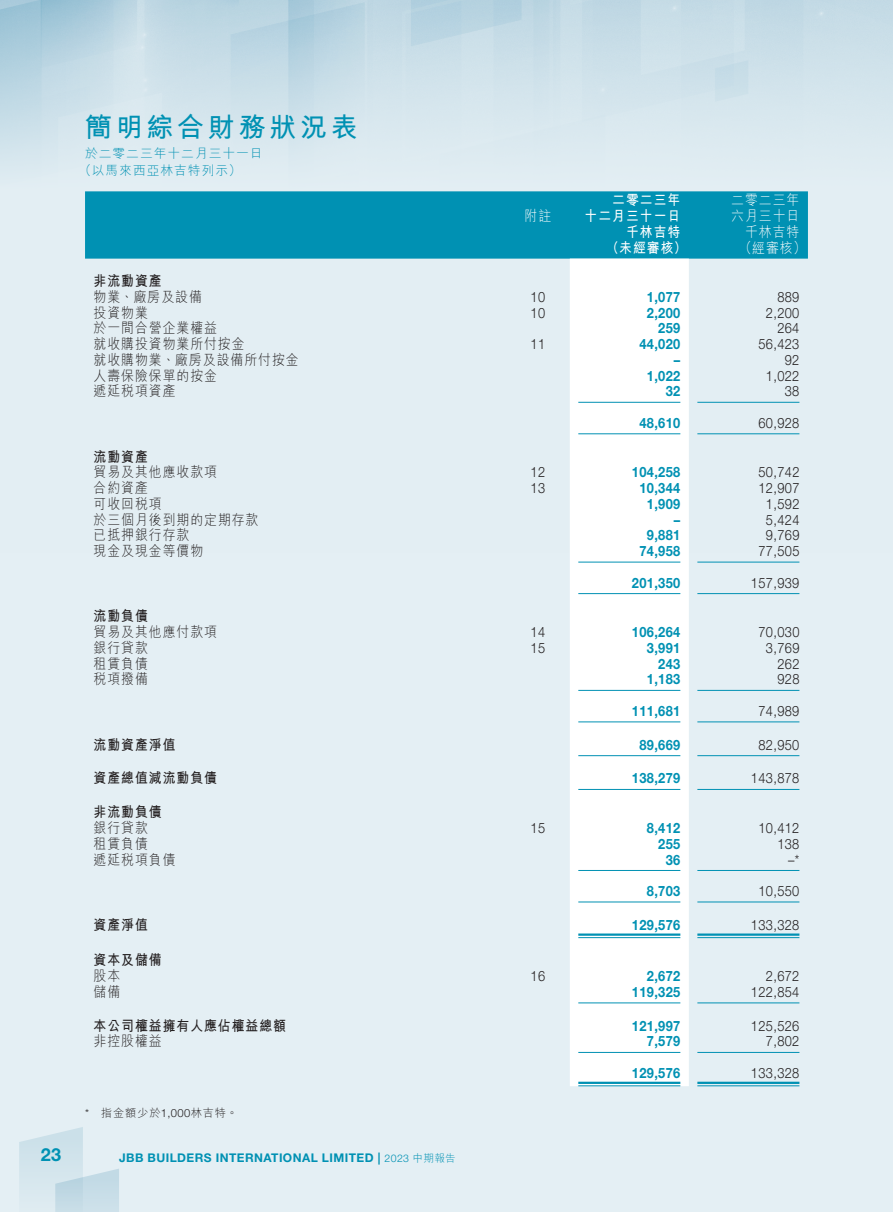
<style>
.page{position:relative;width:893px;height:1212px;background:#e4eff4}
.page>*{position:absolute;margin:0;border:0;box-sizing:border-box;transform-origin:0 0}
.t1{font:700 27px "M Hei HK";letter-spacing:.14em;color:#0091b3}
.t2{font:700 18px "Helvetica Neue LT Std";color:#0091b3}
.t3{font:300 14.25px "Helvetica Neue LT Std";letter-spacing:.03em;color:#231f20;scale:.9 1}
.t4{font:700 14.25px "Helvetica Neue LT Std";letter-spacing:.03em;color:#0091b3;scale:.9 1}
.t5{font:300 14.25px/15.8px "M Hei HK";letter-spacing:.08em;color:#231f20;scale:.9 1}
.t6{font:700 14.25px "M Hei HK";letter-spacing:.08em;color:#231f20;scale:.9 1}
.t7{font:700 14.25px/15.8px "M Hei HK";letter-spacing:.08em;color:#fff;text-align:right;scale:.9 1}
.t8{font:300 14.25px/15.8px "M Hei HK";letter-spacing:.08em;color:#fff;text-align:right;scale:.9 1}
.t9{font:300 12.75px/16.5px "M Hei HK";letter-spacing:.08em;color:#0091b3}
.t10{font:700 12px "Helvetica Neue LT Std";letter-spacing:.035em;color:#0091b3}
.t11{font:300 11.25px "M Hei HK";letter-spacing:.08em;color:#231f20}
.t12{font:300 11.25px "Helvetica Neue LT Std";color:#231f20}
.t13{font:300 10.5px "Helvetica Neue LT Std";color:#0091b3}
.s1{font-family:"Helvetica Neue LT Std"}
.s2{font-family:"M Hei HK"}
</style>
<div class="page">
<svg style="left:19px;top:1127px;width:100px;height:85px"></svg>
<div style="left:85px;top:191px;width:723px;height:68px;background:#0091b3"></div>
<div style="left:570px;top:259px;width:119px;height:827px;background:#fff"></div>
<hr style="left:578px;top:402px;width:102px;height:1px;background:#0091b3">
<hr style="left:697px;top:402px;width:102px;height:1px;background:#0091b3">
<hr style="left:578px;top:433px;width:102px;height:1px;background:#0091b3">
<hr style="left:697px;top:433px;width:102px;height:1px;background:#0091b3">
<hr style="left:578px;top:562px;width:102px;height:1px;background:#0091b3">
<hr style="left:697px;top:562px;width:102px;height:1px;background:#0091b3">
<hr style="left:578px;top:593px;width:102px;height:1px;background:#0091b3">
<hr style="left:697px;top:593px;width:102px;height:1px;background:#0091b3">
<hr style="left:578px;top:690px;width:102px;height:1px;background:#0091b3">
<hr style="left:697px;top:690px;width:102px;height:1px;background:#0091b3">
<hr style="left:578px;top:721px;width:102px;height:1px;background:#0091b3">
<hr style="left:697px;top:721px;width:102px;height:1px;background:#0091b3">
<hr style="left:578px;top:755px;width:102px;height:1px;background:#0091b3">
<hr style="left:697px;top:755px;width:102px;height:1px;background:#0091b3">
<hr style="left:578px;top:789px;width:102px;height:1px;background:#0091b3">
<hr style="left:697px;top:789px;width:102px;height:1px;background:#0091b3">
<hr style="left:578px;top:870px;width:102px;height:1px;background:#0091b3">
<hr style="left:697px;top:870px;width:102px;height:1px;background:#0091b3">
<hr style="left:578px;top:901px;width:102px;height:1px;background:#0091b3">
<hr style="left:697px;top:901px;width:102px;height:1px;background:#0091b3">
<hr style="left:578px;top:933px;width:102px;height:3px;background:#0091b3">
<hr style="left:578px;top:937px;width:102px;height:1px;background:#0091b3">
<hr style="left:697px;top:933px;width:102px;height:3px;background:#0091b3">
<hr style="left:697px;top:937px;width:102px;height:1px;background:#0091b3">
<hr style="left:578px;top:1002px;width:102px;height:1px;background:#0091b3">
<hr style="left:697px;top:1002px;width:102px;height:1px;background:#0091b3">
<hr style="left:578px;top:1052px;width:102px;height:1px;background:#0091b3">
<hr style="left:697px;top:1052px;width:102px;height:1px;background:#0091b3">
<hr style="left:578px;top:1082px;width:102px;height:2px;background:#0091b3">
<hr style="left:578px;top:1085px;width:102px;height:1px;background:#0091b3">
<hr style="left:697px;top:1082px;width:102px;height:2px;background:#0091b3">
<hr style="left:697px;top:1085px;width:102px;height:1px;background:#0091b3">
<h1 class="t1" style="left:85px;top:107px;width:274px">簡明綜合財務狀況表</h1>
<p class="t9" style="left:79px;top:145px;width:186px;text-indent:6px">於二零二三年十二月三十一日（以馬來西亞林吉特列示(</p>
<p class="t2" style="left:41px;top:1144px;width:22px">23</p>
<p class="t6" style="left:94px;top:270px;width:77px">非流動資產</p>
<p class="t5" style="left:94px;top:288px;width:122px">物業、廠房及設備</p>
<p class="t5" style="left:94px;top:304px;width:62px">投資物業</p>
<p class="t5" style="left:94px;top:320px;width:139px">於一間合營企業權益</p>
<p class="t5" style="left:94px;top:336px;width:229px">就收購投資物業所付按金<br>就收購物業、廠房及設備所付按金</p>
<p class="t5" style="left:94px;top:367px;width:139px">人壽保險保單的按金</p>
<p class="t5" style="left:94px;top:383px;width:93px">遞延稅項資產</p>
<p class="t6" style="left:94px;top:446px;width:62px">流動資產</p>
<p class="t5" style="left:94px;top:464px;width:139px">貿易及其他應收款項</p>
<p class="t5" style="left:94px;top:480px;width:62px">合約資產</p>
<p class="t5" style="left:94px;top:495px;width:185px">可收回稅項<br>於三個月後到期的定期存款</p>
<p class="t5" style="left:94px;top:527px;width:108px">已抵押銀行存款</p>
<p class="t5" style="left:94px;top:543px;width:123px">現金及現金等價物</p>
<p class="t6" style="left:94px;top:606px;width:62px">流動負債</p>
<p class="t5" style="left:94px;top:624px;width:139px">貿易及其他應付款項</p>
<p class="t5" style="left:94px;top:640px;width:62px">銀行貸款</p>
<p class="t5" style="left:94px;top:655px;width:62px">租賃負債</p>
<p class="t5" style="left:94px;top:671px;width:62px">稅項撥備</p>
<p class="t6" style="left:94px;top:734px;width:93px">流動資產淨值</p>
<p class="t6" style="left:94px;top:768px;width:139px">資產總值減流動負債</p>
<p class="t6" style="left:94px;top:802px;width:77px">非流動負債</p>
<p class="t5" style="left:94px;top:820px;width:62px">銀行貸款</p>
<p class="t5" style="left:94px;top:835px;width:62px">租賃負債</p>
<p class="t5" style="left:94px;top:851px;width:93px">遞延稅項負債</p>
<p class="t6" style="left:94px;top:914px;width:62px">資產淨值</p>
<p class="t6" style="left:94px;top:950px;width:77px">資本及儲備</p>
<p class="t5" style="left:94px;top:968px;width:31px">股本</p>
<p class="t5" style="left:94px;top:983px;width:31px">儲備</p>
<p class="t6" style="left:94px;top:1015px;width:215px">本公司權益擁有人應佔權益總額</p>
<p class="t5" style="left:94px;top:1033px;width:77px">非控股權益</p>
<p class="t12" style="left:85px;top:1106px;width:5px">*</p>
<p class="t11" style="left:101px;top:1107px;width:138px">指金額少於<span class="s1">1,000</span>林吉特。</p>
<p class="t10" style="left:119px;top:1150px;width:263px">JBB BUILDERS INTERNATIONAL LIMITED |</p>
<p class="t13" style="left:385px;top:1151px;width:73px">2023 <span class="s2">中期報告</span></p>
<p class="t8" style="left:525px;top:208px;width:31px">附註</p>
<p class="t7" style="left:585px;top:191px;width:108px">二零二三年<br>十二月三十一日</p>
<p class="t8" style="left:731px;top:192px;width:77px">二零二三年六月三十日千林吉特</p>
<p class="t7" style="left:626px;top:222px;width:62px">千林吉特</p>
<p class="t7" style="left:606px;top:238px;width:91px">（未經審核）</p>
<p class="t8" style="left:739px;top:239px;width:76px">（經審核(</p>
<p class="t3" style="left:531px;top:288px;width:18px">10</p>
<p class="t4" style="left:647px;top:288px;width:39px">1,077</p>
<p class="t3" style="left:777px;top:288px;width:26px">889</p>
<p class="t3" style="left:531px;top:304px;width:18px">10</p>
<p class="t4" style="left:647px;top:304px;width:39px">2,200</p>
<p class="t3" style="left:766px;top:304px;width:39px">2,200</p>
<p class="t4" style="left:658px;top:319px;width:26px">259</p>
<p class="t3" style="left:777px;top:319px;width:26px">264</p>
<p class="t3" style="left:531px;top:335px;width:18px">11</p>
<p class="t4" style="left:639px;top:335px;width:47px">44,020</p>
<p class="t3" style="left:758px;top:335px;width:47px">56,423</p>
<p class="t4" style="left:674px;top:351px;width:9px">–</p>
<p class="t3" style="left:785px;top:351px;width:18px">92</p>
<p class="t4" style="left:647px;top:367px;width:39px">1,022</p>
<p class="t3" style="left:766px;top:367px;width:39px">1,022</p>
<p class="t4" style="left:666px;top:382px;width:18px">32</p>
<p class="t3" style="left:785px;top:382px;width:18px">38</p>
<p class="t4" style="left:639px;top:414px;width:47px">48,610</p>
<p class="t3" style="left:758px;top:414px;width:47px">60,928</p>
<p class="t3" style="left:531px;top:464px;width:18px">12</p>
<p class="t4" style="left:632px;top:463px;width:55px">104,258</p>
<p class="t3" style="left:758px;top:464px;width:47px">50,742</p>
<p class="t3" style="left:531px;top:479px;width:18px">13</p>
<p class="t4" style="left:639px;top:479px;width:47px">10,344</p>
<p class="t3" style="left:758px;top:479px;width:47px">12,907</p>
<p class="t4" style="left:647px;top:495px;width:39px">1,909</p>
<p class="t3" style="left:766px;top:495px;width:39px">1,592</p>
<p class="t4" style="left:674px;top:511px;width:9px">–</p>
<p class="t3" style="left:766px;top:511px;width:39px">5,424</p>
<p class="t4" style="left:647px;top:526px;width:39px">9,881</p>
<p class="t3" style="left:766px;top:527px;width:39px">9,769</p>
<p class="t4" style="left:639px;top:542px;width:47px">74,958</p>
<p class="t3" style="left:758px;top:542px;width:47px">77,505</p>
<p class="t4" style="left:632px;top:574px;width:55px">201,350</p>
<p class="t3" style="left:751px;top:574px;width:55px">157,939</p>
<p class="t3" style="left:531px;top:623px;width:18px">14</p>
<p class="t4" style="left:632px;top:623px;width:55px">106,264</p>
<p class="t3" style="left:758px;top:623px;width:47px">70,030</p>
<p class="t3" style="left:531px;top:639px;width:18px">15</p>
<p class="t4" style="left:647px;top:639px;width:39px">3,991</p>
<p class="t3" style="left:766px;top:639px;width:39px">3,769</p>
<p class="t4" style="left:658px;top:655px;width:26px">243</p>
<p class="t3" style="left:777px;top:655px;width:26px">262</p>
<p class="t4" style="left:647px;top:670px;width:39px">1,183</p>
<p class="t3" style="left:777px;top:671px;width:26px">928</p>
<p class="t4" style="left:632px;top:702px;width:55px">111,681</p>
<p class="t3" style="left:758px;top:702px;width:47px">74,989</p>
<p class="t4" style="left:639px;top:736px;width:47px">89,669</p>
<p class="t3" style="left:758px;top:736px;width:47px">82,950</p>
<p class="t4" style="left:632px;top:769px;width:55px">138,279</p>
<p class="t3" style="left:751px;top:770px;width:55px">143,878</p>
<p class="t3" style="left:531px;top:819px;width:18px">15</p>
<p class="t4" style="left:647px;top:819px;width:39px">8,412</p>
<p class="t3" style="left:758px;top:819px;width:47px">10,412</p>
<p class="t4" style="left:658px;top:835px;width:26px">255</p>
<p class="t3" style="left:777px;top:835px;width:26px">138</p>
<p class="t4" style="left:666px;top:850px;width:18px">36</p>
<p class="t3" style="left:788px;top:851px;width:14px">*–</p>
<p class="t4" style="left:647px;top:882px;width:39px">8,703</p>
<p class="t3" style="left:758px;top:882px;width:47px">10,550</p>
<p class="t4" style="left:632px;top:916px;width:55px">129,576</p>
<p class="t3" style="left:751px;top:916px;width:55px">133,328</p>
<p class="t3" style="left:531px;top:967px;width:18px">16</p>
<p class="t4" style="left:647px;top:967px;width:39px">2,672</p>
<p class="t3" style="left:766px;top:967px;width:39px">2,672</p>
<p class="t4" style="left:632px;top:983px;width:55px">119,325</p>
<p class="t3" style="left:751px;top:983px;width:55px">122,854</p>
<p class="t4" style="left:632px;top:1017px;width:55px">121,997</p>
<p class="t3" style="left:751px;top:1017px;width:55px">125,526</p>
<p class="t4" style="left:647px;top:1032px;width:39px">7,579</p>
<p class="t3" style="left:766px;top:1033px;width:39px">7,802</p>
<p class="t4" style="left:632px;top:1064px;width:55px">129,576</p>
<p class="t3" style="left:751px;top:1064px;width:55px">133,328</p>
</div>
